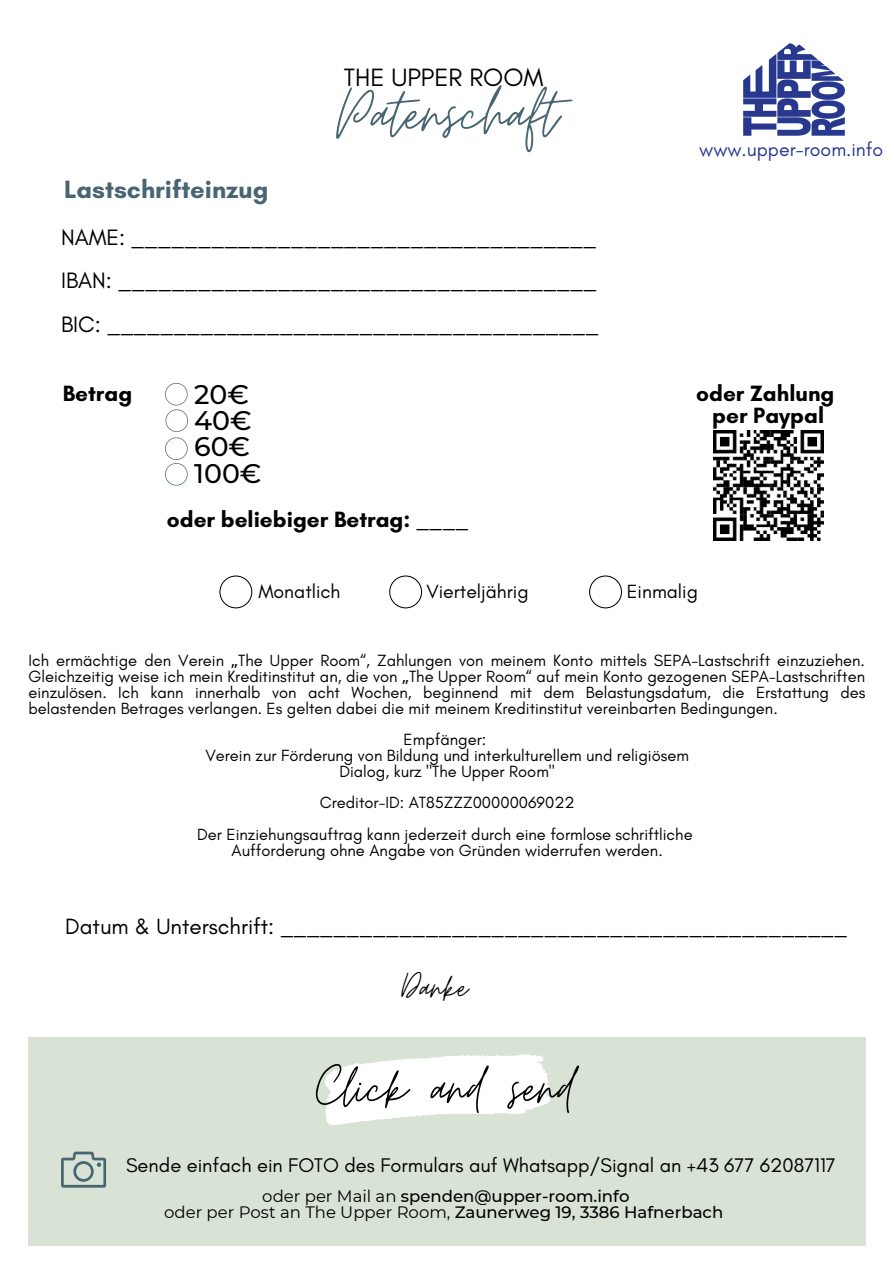
<style>
.page{position:relative;width:894px;height:1264px;background:#fff}
.page>*{position:absolute;margin:0;border:0;box-sizing:border-box;transform-origin:0 0}
.t1{font:74.25px "Moon Time";color:#486572}
.t2{font:63.9px "Moon Time";color:#000}
.t3{font:42.6px "Moon Time";color:#000}
.t4{font:500 26.85px/26.4px "Montserrat";color:#000}
.t5{font:700 25.5px "Glacial Indifference";color:#486572}
.t6{font:25.5px "Glacial Indifference";color:#000}
.t7{font:22.65px/43.8px "Glacial Indifference";color:#000;text-align:justify}
.t8{font:22.5px "Glacial Indifference";color:#000}
.t9{font:700 22.5px/22.5px "Glacial Indifference";color:#000;text-align:center}
.t10{font:20.1px "Glacial Indifference";color:#000}
.t11{font:19.5px "Glacial Indifference";color:#000}
.t12{font:19.5px "Glacial Indifference";color:#27378e}
.t13{font:16.5px/15.8px "Glacial Indifference";color:#000;text-align:center}
.t14{font:500 16.5px/15.8px "Montserrat";color:#000;text-align:center}
.s1{font-weight:400}
.s2{font-family:"Noto Sans"}
</style>
<div class="page">
<svg style="left:165px;top:383px;width:23px;height:102px"></svg>
<svg style="left:219px;top:575px;width:33px;height:33px"></svg>
<svg style="left:389px;top:575px;width:33px;height:33px"></svg>
<svg style="left:589px;top:575px;width:32px;height:33px"></svg>
<img style="left:713px;top:430px;width:110px;height:111px">
<div style="left:28px;top:1037px;width:837px;height:208px;background:#d8e2d5"></div>
<svg style="left:61px;top:1151px;width:45px;height:36px"></svg>
<img style="left:743px;top:43px;width:102px;height:93px">
<svg style="left:324px;top:1054px;width:226px;height:70px"></svg>
<h3 class="t5" style="left:64px;top:173px;width:206px">Lastschrifteinzug</h3>
<h3 class="t6" style="left:344px;top:62px;width:201px">THE UPPER ROOM</h3>
<h1 class="t1" style="left:336px;top:69px;width:224px">Patenschaft</h1>
<h3 class="t7" style="left:61px;top:215px;width:539px">NAME: ___________________________________ IBAN: ____________________________________ BIC: _____________________________________</h3>
<p class="t12" style="left:699px;top:138px;width:185px">www.upper-room.info</p>
<h3 class="t9" style="left:63px;top:381px;width:71px">Betrag</h3>
<h3 class="t9" style="left:696px;top:381px;width:140px">oder Zahlung per Paypal</h3>
<h3 class="t4" style="left:194px;top:380px;width:69px">20€<br>40€<br>60€<br>100€</h3>
<h3 class="t9" style="left:167px;top:508px;width:303px">oder beliebiger Betrag: <span class="s1">____</span></h3>
<p class="t11" style="left:258px;top:580px;width:84px">Monatlich</p>
<p class="t11" style="left:426px;top:580px;width:104px">Vierteljährig</p>
<p class="t11" style="left:626px;top:580px;width:73px">Einmalig</p>
<p class="t13" style="left:28px;top:652px;width:838px;text-align:justify">Ich ermächtige den Verein <span class="s2">„</span>The Upper Room“, Zahlungen von meinem Konto mittels SEPA-Lastschrift einzuziehen.<br>Gleichzeitig weise ich mein Kreditinstitut an, die von <span class="s2">„</span>The Upper Room“ auf mein Konto gezogenen SEPA-Lastschriften einzulösen. Ich kann innerhalb von acht Wochen, beginnend mit dem Belastungsdatum, die Erstattung des belastenden Betrages verlangen. Es gelten dabei die mit meinem Kreditinstitut vereinbarten Bedingungen.</p>
<p class="t13" style="left:205px;top:731px;width:485px">Empfänger:<br>Verein zur Förderung von Bildung und interkulturellem und religiösem<br>Dialog, kurz "The Upper Room"</p>
<p class="t13" style="left:197px;top:786px;width:496px;line-height:31.5px">Creditor-ID: AT85ZZZ00000069022<br>Der Einziehungsauftrag kann jederzeit durch eine formlose schriftliche</p>
<p class="t13" style="left:231px;top:842px;width:432px">Aufforderung ohne Angabe von Gründen widerrufen werden.</p>
<h3 class="t8" style="left:65px;top:912px;width:783px">Datum &amp; Unterschrift: ___________________________________________</h3>
<h3 class="t3" style="left:401px;top:961px;width:68px">Danke</h3>
<h2 class="t2" style="left:316px;top:1049px;width:261px">Click and send</h2>
<p class="t10" style="left:126px;top:1153px;width:711px">Sende einfach ein FOTO des Formulars auf Whatsapp/Signal an +43 677 62087117</p>
<p class="t14" style="left:164px;top:1188px;width:560px"><span class="s1">oder per Mail an</span> spenden@upper-room.info<br><span class="s1">oder per Post an The Upper Room,</span> Zaunerweg 19, 3386 Hafnerbach</p>
</div>
